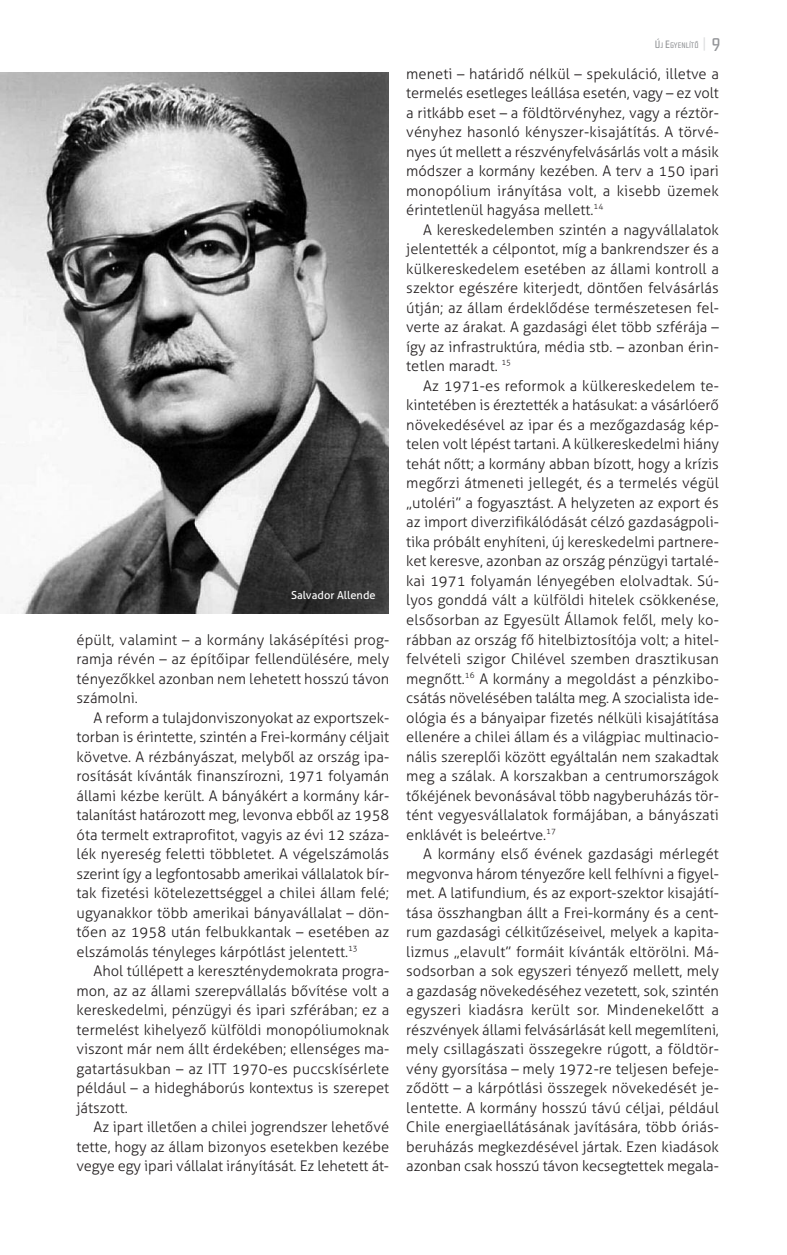
<style>
.page{position:relative;width:787px;height:1255px;background:#fff}
.page>*{position:absolute;margin:0;border:0;box-sizing:border-box;transform-origin:0 0}
.t1{font:300 14.7px/19.5px "Aller";color:#231f20;text-align:justify}
.t2{font:11.1px "Aller";color:#fff}
.t3{font:7.8px "Capricorn H Regular";color:#939598}
.s1{font-size:10.5px}
.s2{font-size:15px;color:#dcdddf}
.s3{font-size:18px}
</style>
<div class="page">
<img style="left:1px;top:73px;width:388px;height:540px">
<p class="t2" style="left:291px;top:588px;width:86px">Salvador Allende</p>
<p class="t1" style="left:77px;top:629px;width:314px">épült, valamint – a kormány lakásépítési prog&shy;ramja révén – az építőipar fellendülésére, mely tényezőkkel azonban nem lehetett hosszú távon számolni.</p>
<p class="t1" style="left:77px;top:707px;width:314px;text-indent:17px">A reform a tulajdonviszonyokat az exportszek&shy;torban is érintette, szintén a Frei-kormány céljait követve. A rézbányászat, melyből az ország ipa&shy;rosítását kívánták finanszírozni, 1971 folyamán állami kézbe került. A bányákért a kormány kár&shy;talanítást határozott meg, levonva ebből az 1958 óta termelt extraprofitot, vagyis az évi 12 száza&shy;lék nyereség feletti többletet. A végelszámolás szerint így a legfontosabb amerikai vállalatok bír&shy;tak fizetési kötelezettséggel a chilei állam felé; ugyanakkor több amerikai bányavállalat – dön&shy;tően az 1958 után felbukkantak – esetében az elszámolás tényleges kárpótlást jelentett.<sup>13</sup></p>
<p class="t1" style="left:77px;top:961px;width:314px;text-indent:17px">Ahol túllépett a kereszténydemokrata progra&shy;mon, az az állami szerepvállalás bővítése volt a kereskedelmi, pénzügyi és ipari szférában; ez a termelést kihelyező külföldi monopóliumoknak viszont már nem állt érdekében; ellenséges ma&shy;gatartásukban – az ITT 1970-es puccskísérlete például – a hidegháborús kontextus is szerepet játszott.</p>
<p class="t1" style="left:77px;top:1117px;width:314px;text-indent:17px">Az ipart illetően a chilei jogrendszer lehetővé tette, hogy az állam bizonyos esetekben kezébe vegye egy ipari vállalat irányítását. Ez lehetett át-</p>
<p class="t3" style="left:654px;top:41px;width:67px"><span class="s1">Ú</span>J <span class="s1">E</span>GYENLÍTÔ <span class="s2">|</span> <span class="s3">9</span></p>
<p class="t1" style="left:406px;top:64px;width:314px">meneti – határidő nélkül – spekuláció, illetve a termelés esetleges leállása esetén, vagy – ez volt a ritkább eset – a földtörvényhez, vagy a réztör&shy;vényhez hasonló kényszer-kisajátítás. A törvé&shy;nyes út mellett a részvényfelvásárlás volt a másik módszer a kormány kezében. A terv a 150 ipari monopólium irányítása volt, a kisebb üzemek érintetlenül hagyása mellett.<sup>14</sup></p>
<p class="t1" style="left:406px;top:220px;width:314px;text-indent:17px">A kereskedelemben szintén a nagyvállalatok jelentették a célpontot, míg a bankrendszer és a külkereskedelem esetében az állami kontroll a szektor egészére kiterjedt, döntően felvásárlás útján; az állam érdeklődése természetesen fel&shy;verte az árakat. A gazdasági élet több szférája – így az infrastruktúra, média stb. – azonban érin&shy;tetlen maradt. <sup>15</sup></p>
<p class="t1" style="left:406px;top:376px;width:314px;text-indent:17px">Az 1971-es reformok a külkereskedelem te&shy;kintetében is éreztették a hatásukat: a vásárlóerő növekedésével az ipar és a mezőgazdaság kép&shy;telen volt lépést tartani. A külkereskedelmi hiány tehát nőtt; a kormány abban bízott, hogy a krízis megőrzi átmeneti jellegét, és a termelés végül „utoléri” a fogyasztást. A helyzeten az export és az import diverzifikálódását célzó gazdaságpoli&shy;tika próbált enyhíteni, új kereskedelmi partnere&shy;ket keresve, azonban az ország pénzügyi tartalé&shy;kai 1971 folyamán lényegében elolvadtak. Sú&shy;lyos gonddá vált a külföldi hitelek csökkenése, elsősorban az Egyesült Államok felől, mely ko&shy;rábban az ország fő hitelbiztosítója volt; a hitel&shy;felvételi szigor Chilével szemben drasztikusan megnőtt.<sup>16</sup> A kormány a megoldást a pénzkibo&shy;csátás növelésében találta meg. A szocialista ide&shy;ológia és a bányaipar fizetés nélküli kisajátítása ellenére a chilei állam és a világpiac multinacio&shy;nális szereplői között egyáltalán nem szakadtak meg a szálak. A korszakban a centrumországok tőkéjének bevonásával több nagyberuházás tör&shy;tént vegyesvállalatok formájában, a bányászati enklávét is beleértve.<sup>17</sup></p>
<p class="t1" style="left:406px;top:844px;width:314px;text-indent:17px">A kormány első évének gazdasági mérlegét megvonva három tényezőre kell felhívni a figyel&shy;met. A latifundium, és az export-szektor kisajátí&shy;tása összhangban állt a Frei-kormány és a cent&shy;rum gazdasági célkitűzéseivel, melyek a kapita&shy;lizmus „elavult” formáit kívánták eltörölni. Má&shy;sodsorban a sok egyszeri tényező mellett, mely a gazdaság növekedéséhez vezetett, sok, szintén egyszeri kiadásra került sor. Mindenekelőtt a részvények állami felvásárlását kell megemlíteni, mely csillagászati összegekre rúgott, a földtör&shy;vény gyorsítása – mely 1972-re teljesen befeje&shy;ződött – a kárpótlási összegek növekedését je&shy;lentette. A kormány hosszú távú céljai, például Chile energiaellátásának javítására, több óriás&shy;beruházás megkezdésével jártak. Ezen kiadások azonban csak hosszú távon kecsegtettek megala-</p>
</div>
